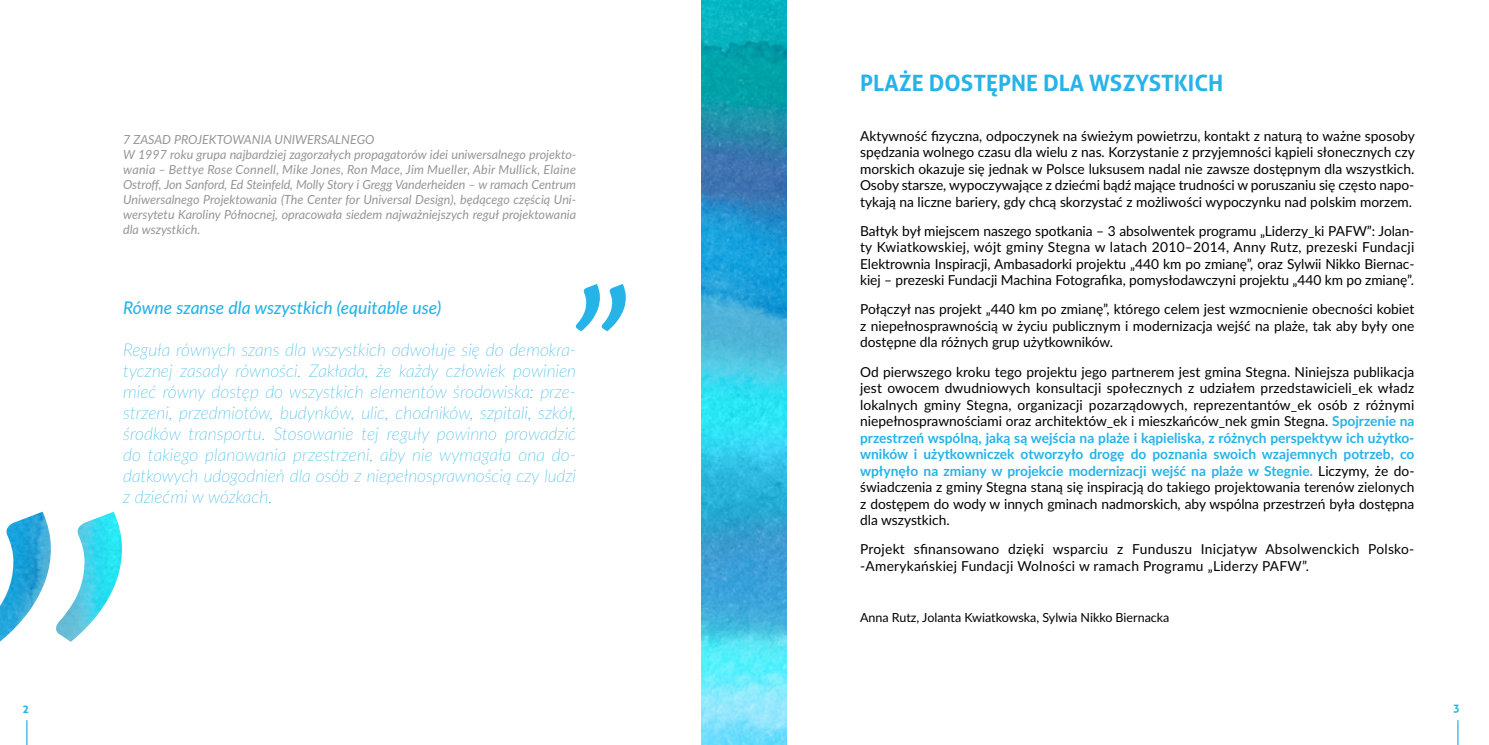
<style>
.page{position:relative;width:1489px;height:745px;background:#fff}
.page>*{position:absolute;margin:0;border:0;box-sizing:border-box;transform-origin:0 0}
.naglówek_1{font:700 22.5px "Aller";color:#26b3e8}
.cytat_drugi{font:italic 100 17.5px/21px "Lato";letter-spacing:-.005em;color:#26b3e8;text-align:justify}
.cytat_drugi-2{font:italic 500 17.5px "Lato";color:#26b3e8}
.t1{font:13.75px/16.5px "Lato";color:#000;text-align:justify}
.t2{font:13.75px/16.5px "Lato";letter-spacing:.02em;color:#000}
.cytat_drugi-3{font:italic 12.5px/15px "Lato";color:#969696;text-align:justify}
.t3{font:12.5px "Lato";color:#000}
.t4{font:700 11.25px "Aller";color:#26b4e8}
.s1{font-weight:700;color:#26b3e8}
</style>
<div class="page">
<hr style="left:26px;top:719px;width:2px;height:25px;background:#26b4e8">
<svg style="left:1457px;top:720px;width:1px;height:24px"></svg>
<img style="left:0;top:511px;width:122px;height:130px">
<svg style="left:576px;top:284px;width:50px;height:47px"></svg>
<img style="left:702px;top:0;width:84px;height:744px">
<p class="cytat_drugi-3" style="left:123px;top:131px;width:253px">7 ZASAD PROJEKTOWANIA UNIWERSALNEGO</p>
<p class="cytat_drugi-3" style="left:123px;top:146px;width:454px">W 1997 roku grupa najbardziej zagorzałych propagatorów idei uniwersalnego projekto&shy;wania – Bettye Rose Connell, Mike Jones, Ron Mace, Jim Mueller, Abir Mullick, Elaine Ostroff, Jon Sanford, Ed Steinfeld, Molly Story i Gregg Vanderheiden – w ramach Centrum Uniwersalnego Projektowania (The Center for Universal Design), będącego częścią Uni&shy;wersytetu Karoliny Północnej, opracowała siedem najważniejszych reguł projektowania dla wszystkich.</p>
<p class="cytat_drugi-2" style="left:123px;top:295px;width:319px">Równe szanse dla wszystkich (equitable use)</p>
<p class="cytat_drugi" style="left:123px;top:338px;width:454px">Reguła równych szans dla wszystkich odwołuje się do demokra&shy;tycznej zasady równości. Zakłada, że każdy człowiek powinien mieć równy dostęp do wszystkich elementów środowiska: prze&shy;strzeni, przedmiotów, budynków, ulic, chodników, szpitali, szkół, środków transportu. Stosowanie tej reguły powinno prowadzić do takiego planowania przestrzeni, aby nie wymagała ona do&shy;datkowych udogodnień dla osób z niepełnosprawnością czy ludzi z dziećmi w wózkach.</p>
<p class="naglówek_1" style="left:860px;top:69px;width:365px">PLAŻE DOSTĘPNE DLA WSZYSTKICH</p>
<p class="t1" style="left:860px;top:127px;width:556px">Aktywność fizyczna, odpoczynek na świeżym powietrzu, kontakt z naturą to ważne sposoby spędzania wolnego czasu dla wielu z nas. Korzystanie z przyjemności kąpieli słonecznych czy morskich okazuje się jednak w Polsce luksusem nadal nie zawsze dostępnym dla wszystkich.<br>Osoby starsze, wypoczywające z dziećmi bądź mające trudności w poruszaniu się często napo&shy;tykają na liczne bariery, gdy chcą skorzystać z możliwości wypoczynku nad polskim morzem.</p>
<p class="t1" style="left:860px;top:222px;width:556px">Bałtyk był miejscem naszego spotkania – 3 absolwentek programu „Liderzy_ki PAFW”: Jolan&shy;ty Kwiatkowskiej, wójt gminy Stegna w latach 2010–2014, Anny Rutz, prezeski Fundacji Elektrownia Inspiracji, Ambasadorki projektu „440 km po zmianę”, oraz Sylwii Nikko Biernac&shy;kiej – prezeski Fundacji Machina Fotografika, pomysłodawczyni projektu „440 km po zmianę”.</p>
<p class="t1" style="left:860px;top:300px;width:556px">Połączył nas projekt „440 km po zmianę”, którego celem jest wzmocnienie obecności kobiet z niepełnosprawnością w życiu publicznym i modernizacja wejść na plaże, tak aby były one dostępne dla różnych grup użytkowników.</p>
<p class="t1" style="left:860px;top:362px;width:556px">Od pierwszego kroku tego projektu jego partnerem jest gmina Stegna. Niniejsza publikacja jest owocem dwudniowych konsultacji społecznych z udziałem przedstawicieli_ek władz lokalnych gminy Stegna, organizacji pozarządowych, reprezentantów_ek osób z różnymi niepełnosprawnościami oraz architektów_ek i mieszkańców_nek gmin Stegna. <span class="s1">Spojrzenie na przestrzeń wspólną, jaką są wejścia na plaże i kąpieliska, z różnych perspektyw ich użytko&shy;wników i użytkowniczek otworzyło drogę do poznania swoich wzajemnych potrzeb, co wpłynęło na zmiany w projekcie modernizacji wejść na plaże w Stegnie.</span> Liczymy, że do&shy;świadczenia z gminy Stegna staną się inspiracją do takiego projektowania terenów zielonych z dostępem do wody w innych gminach nadmorskich, aby wspólna przestrzeń była dostępna dla wszystkich.</p>
<p class="t2" style="left:860px;top:540px;width:555px">Projekt sfinansowano dzięki wsparciu z Funduszu Inicjatyw Absolwenckich Polsko--Amerykańskiej Fundacji Wolności w ramach Programu „Liderzy PAFW”.</p>
<p class="t3" style="left:860px;top:608px;width:311px">Anna Rutz, Jolanta Kwiatkowska, Sylwia Nikko Biernacka</p>
<p class="t4" style="left:23px;top:701px;width:8px">2</p>
<p class="t4" style="left:1452px;top:700px;width:8px">3</p>
</div>
